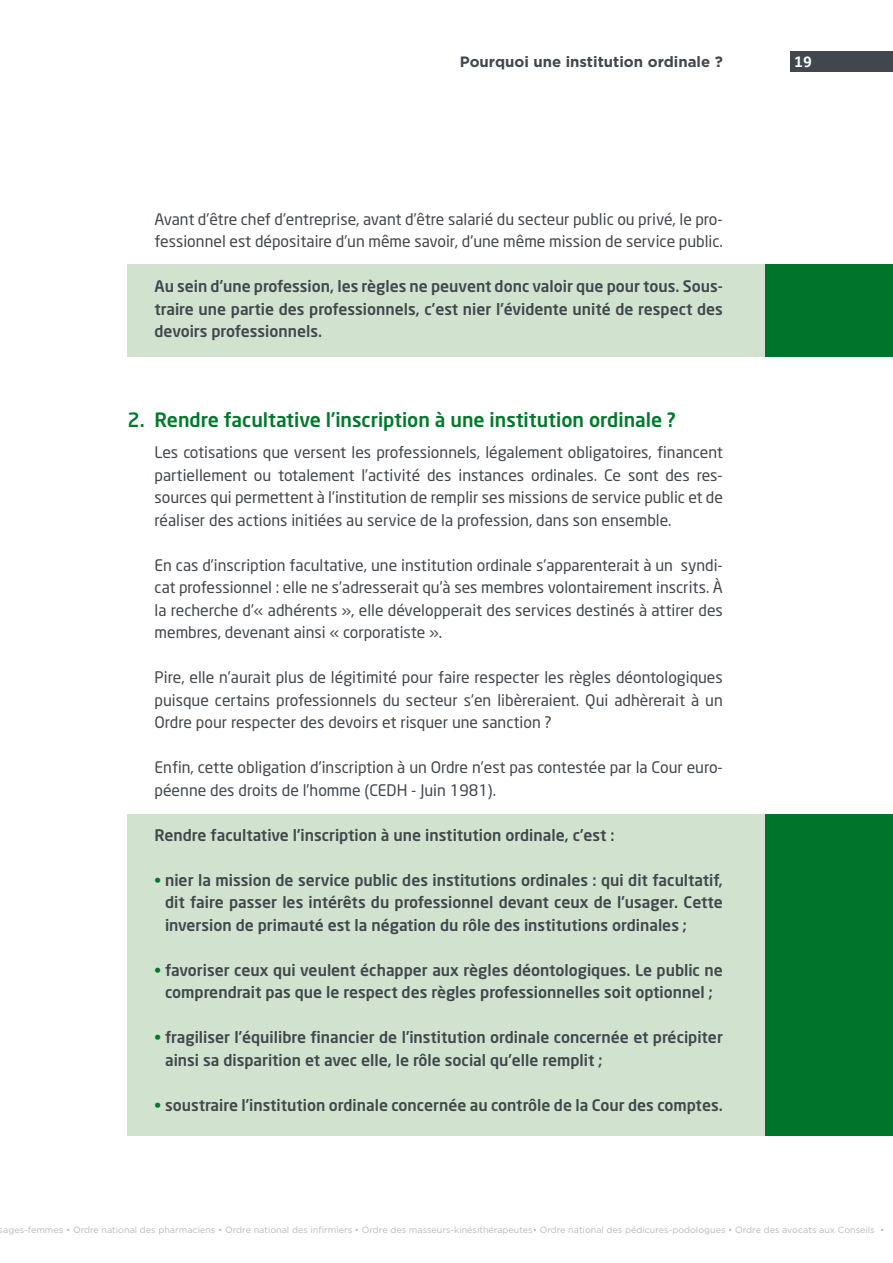
<style>
.page{position:relative;width:893px;height:1263px;background:#fff}
.page>*{position:absolute;margin:0;border:0;box-sizing:border-box;transform-origin:0 0}
.t1{font:500 19.5px "Neo Sans";color:#00792c}
.t2{font:15.75px/22.5px "Neo Sans";color:#41474d;text-align:justify}
.t3{font:500 15.75px/22.5px "Neo Sans";color:#41474d;text-align:justify}
.t4{font:700 15px "Gotham";color:#41474d}
.t5{font:700 15px "Fago Offc";color:#fff}
.t6{font:9px "Gotham";color:#b5bbbf}
.s1{color:#00792c}
</style>
<div class="page">
<div style="left:128px;top:264px;width:765px;height:92px;background:#d1e2cf"></div>
<div style="left:128px;top:814px;width:765px;height:321px;background:#d1e2cf"></div>
<div style="left:766px;top:264px;width:127px;height:92px;background:#00742b"></div>
<div style="left:766px;top:814px;width:127px;height:321px;background:#00742b"></div>
<div style="left:790px;top:51px;width:103px;height:20px;background:#41474d"></div>
<p class="t4" style="left:460px;top:52px;width:265px">Pourquoi une institution ordinale ?</p>
<p class="t5" style="left:794px;top:53px;width:19px">19</p>
<p class="t2" style="left:155px;top:207px;width:570px">Avant d’être chef d’entreprise, avant d’être salarié du secteur public ou privé, le pro&shy;fessionnel est dépositaire d’un même savoir, d’une même mission de service public.</p>
<p class="t3" style="left:155px;top:275px;width:570px">Au sein d’une profession, les règles ne peuvent donc valoir que pour tous. Sous&shy;traire une partie des professionnels, c’est nier l’évidente unité de respect des devoirs professionnels.</p>
<p class="t1" style="left:128px;top:408px;width:550px">2. Rendre facultative l’inscription à une institution ordinale ?</p>
<p class="t2" style="left:155px;top:441px;width:570px">Les cotisations que versent les professionnels, légalement obligatoires, financent partiellement ou totalement l’activité des instances ordinales. Ce sont des res&shy;sources qui permettent à l’institution de remplir ses missions de service public et de réaliser des actions initiées au service de la profession, dans son ensemble.</p>
<p class="t2" style="left:155px;top:553px;width:570px">En cas d’inscription facultative, une institution ordinale s’apparenterait à un syndi&shy;cat professionnel : elle ne s’adresserait qu’à ses membres volontairement inscrits. À la recherche d’« adhérents », elle développerait des services destinés à attirer des membres, devenant ainsi « corporatiste ».</p>
<p class="t2" style="left:155px;top:666px;width:570px">Pire, elle n’aurait plus de légitimité pour faire respecter les règles déontologiques puisque certains professionnels du secteur s’en libèreraient. Qui adhèrerait à un Ordre pour respecter des devoirs et risquer une sanction ?</p>
<p class="t2" style="left:155px;top:756px;width:570px">Enfin, cette obligation d’inscription à un Ordre n’est pas contestée par la Cour euro&shy;péenne des droits de l’homme (CEDH - Juin 1981).</p>
<p class="t3" style="left:155px;top:823px;width:461px">Rendre facultative l’inscription à une institution ordinale, c’est :</p>
<p class="t3" style="left:165px;top:868px;width:559px;text-indent:-11px"><span class="s1">•</span> nier la mission de service public des institutions ordinales : qui dit facultatif, dit faire passer les intérêts du professionnel devant ceux de l’usager. Cette inversion de primauté est la négation du rôle des institutions ordinales ;</p>
<p class="t3" style="left:155px;top:958px;width:570px;text-align:center"><span class="s1">•</span> favoriser ceux qui veulent échapper aux règles déontologiques. Le public ne comprendrait pas que le respect des règles professionnelles soit optionnel ;</p>
<p class="t3" style="left:165px;top:1026px;width:559px;text-indent:-11px"><span class="s1">•</span> fragiliser l’équilibre financier de l’institution ordinale concernée et précipiter ainsi sa disparition et avec elle, le rôle social qu’elle remplit ;</p>
<p class="t3" style="left:155px;top:1093px;width:570px"><span class="s1">•</span> soustraire l’institution ordinale concernée au contrôle de la Cour des comptes.</p>
<p class="t6" style="left:-1px;top:1224px;width:887px">sages-femmes • Ordre national des pharmaciens • Ordre national des infirmiers • Ordre des masseurs-kinésithérapeutes• Ordre national des pédicures-podologues • Ordre des avocats aux Conseils •</p>
</div>
